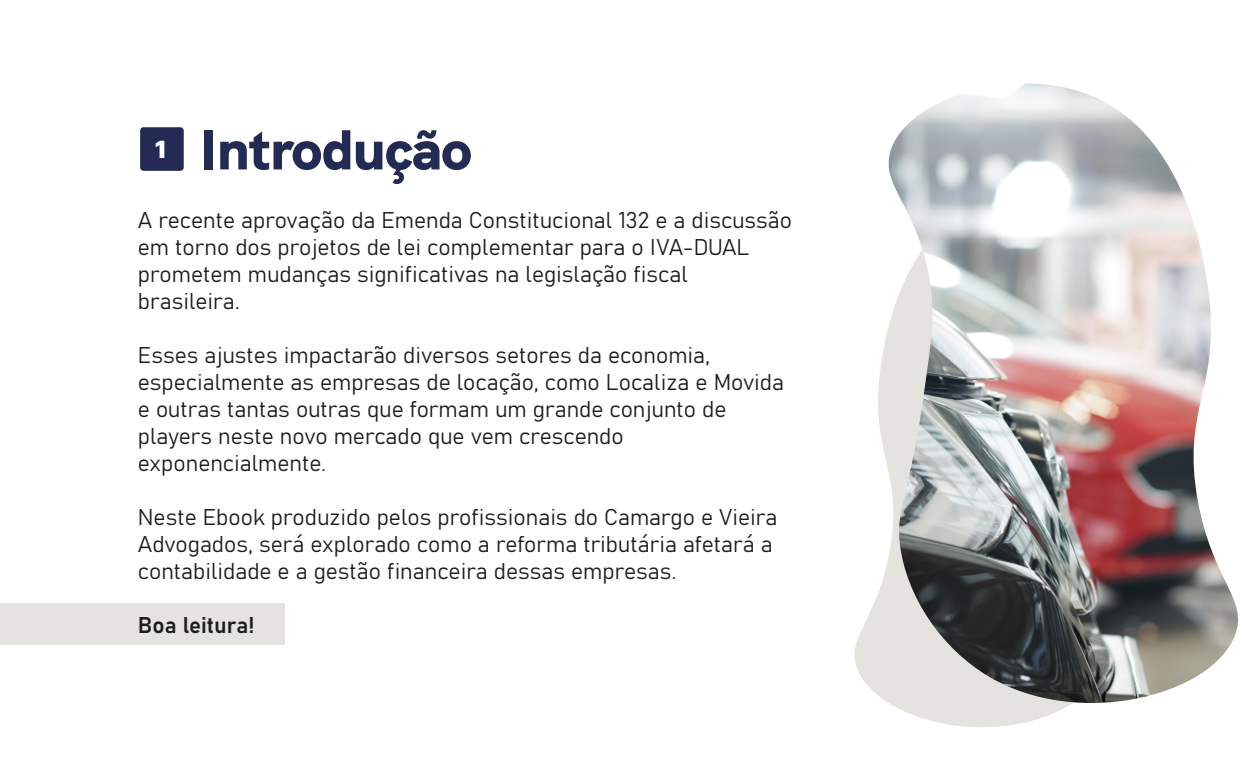
<style>
.page{position:relative;width:1260px;height:765px;background:#fff}
.page>*{position:absolute;margin:0;border:0;box-sizing:border-box;transform-origin:0 0}
.t1{font:900 56.25px "HK Grotesk";color:#232a53}
.t2{font:900 23.75px "Inter";color:#fff}
.t3{font:22.5px/27px "Bahnschrift";color:#1d1d1b}
</style>
<div class="page">
<div style="left:0;top:604px;width:285px;height:41px;background:#e4e3df"></div>
<div style="left:140px;top:127px;width:44px;height:44px;background:#232a53;border-radius:3px"></div>
<svg style="left:854px;top:594px;width:215px;height:134px;fill:#e4e3df"></svg>
<img style="left:878px;top:83px;width:361px;height:622px">
<p class="t2" style="left:155px;top:131px;width:14px">1</p>
<h1 class="t1" style="left:200px;top:106px;width:273px">Introdução</h1>
<p class="t3" style="left:138px;top:205px;width:656px">A recente aprovação da Emenda Constitucional 132 e a discussão em torno dos projetos de lei complementar para o IVA-DUAL prometem mudanças significativas na legislação fiscal brasileira.</p>
<p class="t3" style="left:138px;top:340px;width:648px">Esses ajustes impactarão diversos setores da economia, especialmente as empresas de locação, como Localiza e Movida e outras tantas outras que formam um grande conjunto de players neste novo mercado que vem crescendo exponencialmente.</p>
<p class="t3" style="left:138px;top:502px;width:641px">Neste Ebook produzido pelos profissionais do Camargo e Vieira<br>Advogados, será explorado como a reforma tributária afetará a contabilidade e a gestão financeira dessas empresas.</p>
<p class="t3" style="left:138px;top:610px;width:118px">Boa leitura!</p>
</div>
